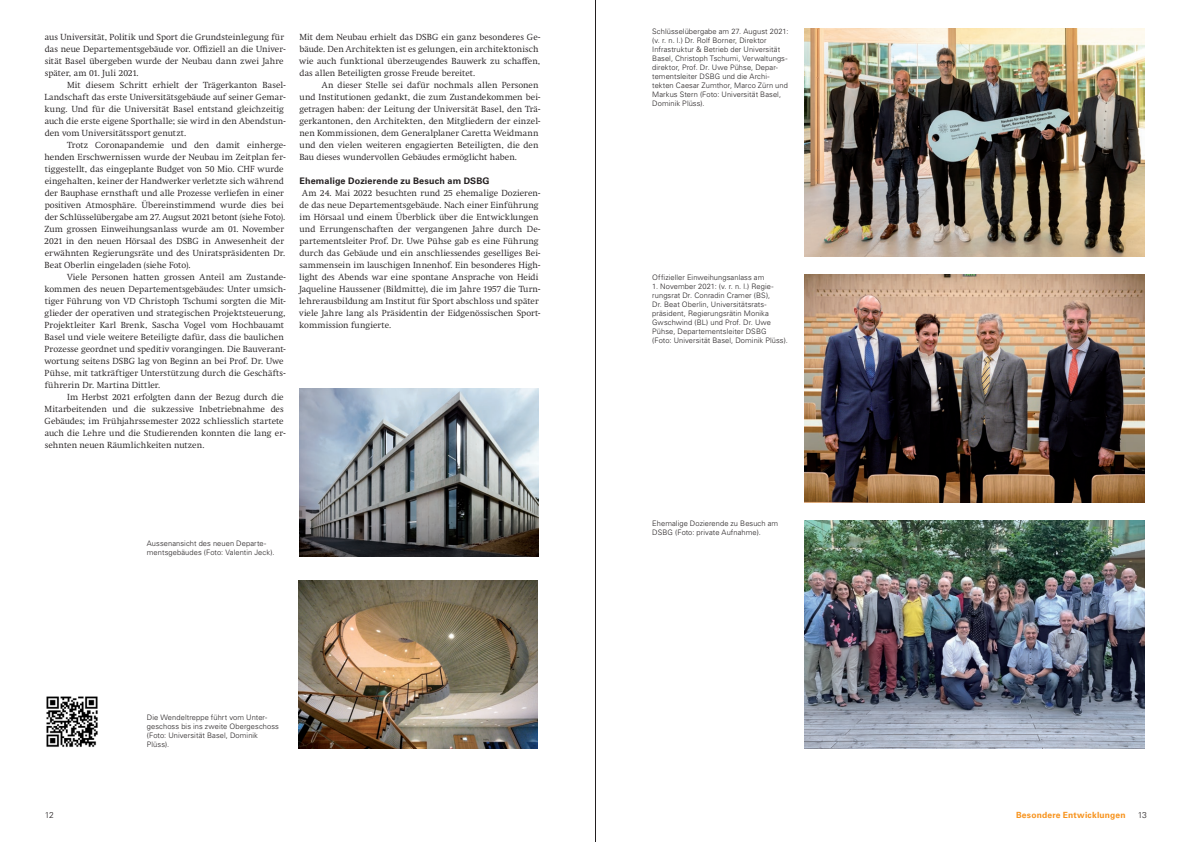
<style>
.page{position:relative;width:1191px;height:842px;background:#fff}
.page>*{position:absolute;margin:0;border:0;box-sizing:border-box;transform-origin:0 0}
.t1{font:300 9px/12px "Swift Neue LT Pro";letter-spacing:.01em;color:#231f20}
.t2{font:700 9px "Univers LT Std";letter-spacing:.015em;color:#231f20}
.t3{font:700 8.5px "Univers LT Std";letter-spacing:.02em;color:#f7931d}
.t4{font:300 8.5px "Univers LT Std";color:#231f20}
.t5{font:300 7.5px/9px "Univers LT Std";letter-spacing:.01em;color:#231f20}
</style>
<div class="page">
<img style="left:299px;top:388px;width:240px;height:168px">
<img style="left:804px;top:274px;width:340px;height:229px">
<img style="left:804px;top:520px;width:340px;height:228px">
<img style="left:298px;top:580px;width:240px;height:168px">
<img style="left:804px;top:28px;width:340px;height:228px">
<img style="left:46px;top:696px;width:52px;height:51px">
<hr style="left:595px;top:0;width:1px;height:842px;background:#231f20">
<p class="t1" style="left:45px;top:31px;width:242px">aus Universität, Politik und Sport die Grundsteinlegung für das neue Departementsgebäude vor. Offiziell an die Univer&shy;sität Basel übergeben wurde der Neubau dann zwei Jahre später, am 01. Juli 2021.</p>
<p class="t1" style="left:44px;top:79px;width:243px;text-indent:23px">Mit diesem Schritt erhielt der Trägerkanton Basel-Landschaft das erste Universitätsgebäude auf seiner Gemar&shy;kung. Und für die Universität Basel entstand gleichzeitig auch die erste eigene Sporthalle; sie wird in den Abendstun&shy;den vom Universitätssport genutzt.</p>
<p class="t1" style="left:44px;top:139px;width:243px;text-indent:23px">Trotz Coronapandemie und den damit einherge&shy;henden Erschwernissen wurde der Neubau im Zeitplan fer&shy;tiggestellt, das eingeplante Budget von 50 Mio. CHF wurde eingehalten, keiner der Handwerker verletzte sich während der Bauphase ernsthaft und alle Prozesse verliefen in einer positiven Atmosphäre. Übereinstimmend wurde dies bei der Schlüsselübergabe am 27. Augsut 2021 betont (siehe Foto).<br>Zum grossen Einweihungsanlass wurde am 01. November 2021 in den neuen Hörsaal des DSBG in Anwesenheit der erwähnten Regierungsräte und des Uniratspräsidenten Dr.<br>Beat Oberlin eingeladen (siehe Foto).</p>
<p class="t1" style="left:44px;top:271px;width:243px;text-indent:23px">Viele Personen hatten grossen Anteil am Zustande&shy;kommen des neuen Departementsgebäudes: Unter umsich&shy;tiger Führung von VD Christoph Tschumi sorgten die Mit&shy;glieder der operativen und strategischen Projektsteuerung, Projektleiter Karl Brenk, Sascha Vogel vom Hochbauamt Basel und viele weitere Beteiligte dafür, dass die baulichen Prozesse geordnet und speditiv vorangingen. Die Bauverant&shy;wortung seitens DSBG lag von Beginn an bei Prof. Dr. Uwe Pühse, mit tatkräftiger Unterstützung durch die Geschäfts&shy;führerin Dr. Martina Dittler.</p>
<p class="t1" style="left:45px;top:391px;width:242px;text-indent:22px">Im Herbst 2021 erfolgten dann der Bezug durch die Mitarbeitenden und die sukzessive Inbetriebnahme des Gebäudes; im Frühjahrssemester 2022 schliesslich startete auch die Lehre und die Studierenden konnten die lang er&shy;sehnten neuen Räumlichkeiten nutzen.</p>
<p class="t1" style="left:299px;top:31px;width:243px">Mit dem Neubau erhielt das DSBG ein ganz besonderes Ge&shy;bäude. Den Architekten ist es gelungen, ein architektonisch wie auch funktional überzeugendes Bauwerk zu schaffen, das allen Beteiligten grosse Freude bereitet.</p>
<p class="t1" style="left:299px;top:79px;width:242px;text-indent:22px">An dieser Stelle sei dafür nochmals allen Personen und Institutionen gedankt, die zum Zustandekommen bei&shy;getragen haben: der Leitung der Universität Basel, den Trä&shy;gerkantonen, den Architekten, den Mitgliedern der einzel&shy;nen Kommissionen, dem Generalplaner Caretta Weidmann und den vielen weiteren engagierten Beteiligten, die den Bau dieses wundervollen Gebäudes ermöglicht haben.</p>
<p class="t2" style="left:299px;top:176px;width:191px">Ehemalige Dozierende zu Besuch am DSBG</p>
<p class="t1" style="left:299px;top:187px;width:243px;text-indent:3px">Am 24. Mai 2022 besuchten rund 25 ehemalige Dozieren&shy;de das neue Departementsgebäude. Nach einer Einführung im Hörsaal und einem Überblick über die Entwicklungen und Errungenschaften der vergangenen Jahre durch De&shy;partementsleiter Prof. Dr. Uwe Pühse gab es eine Führung durch das Gebäude und ein anschliessendes geselliges Bei&shy;sammensein im lauschigen Innenhof. Ein besonderes High&shy;light des Abends war eine spontane Ansprache von Heidi Jaqueline Haussener (Bildmitte), die im Jahre 1957 die Turn&shy;lehrerausbildung am Institut für Sport abschloss und später viele Jahre lang als Präsidentin der Eidgenössischen Sport&shy;kommission fungierte.</p>
<p class="t5" style="left:147px;top:539px;width:129px">Aussenansicht des neuen Departe&shy;mentsgebäudes (Foto: Valentin Jeck).</p>
<p class="t5" style="left:147px;top:713px;width:134px">Die Wendeltreppe führt vom Unter&shy;geschoss bis ins zweite Obergeschoss (Foto: Universität Basel, Dominik<br>Plüss).</p>
<p class="t5" style="left:652px;top:27px;width:138px">Schlüsselübergabe am 27. August 2021: (v. r. n. l.) Dr. Rolf Borner, Direktor Infrastruktur &amp; Betrieb der Universität Basel, Christoph Tschumi, Verwaltungs&shy;direktor, Prof. Dr. Uwe Pühse, Depar&shy;tementsleiter DSBG und die Archi&shy;tekten Caesar Zumthor, Marco Zürn und Markus Stern (Foto: Universität Basel, Dominik Plüss).</p>
<p class="t5" style="left:652px;top:273px;width:114px">Offizieller Einweihungsanlass am</p>
<p class="t5" style="left:652px;top:282px;width:137px">1. November 2021: (v. r. n. l.) Regie&shy;rungsrat Dr. Conradin Cramer (BS),<br>Dr. Beat Oberlin, Universitätsrats&shy;präsident, Regierungsrätin Monika Gwschwind (BL) und Prof. Dr. Uwe Pühse, Departementsleiter DSBG (Foto: Universität Basel, Dominik Plüss).</p>
<p class="t5" style="left:652px;top:519px;width:128px">Ehemalige Dozierende zu Besuch am<br>DSBG (Foto: private Aufnahme).</p>
<p class="t4" style="left:45px;top:810px;width:11px">12</p>
<p class="t3" style="left:1016px;top:810px;width:111px">Besondere Entwicklungen</p>
<p class="t4" style="left:1137px;top:810px;width:11px">13</p>
</div>
